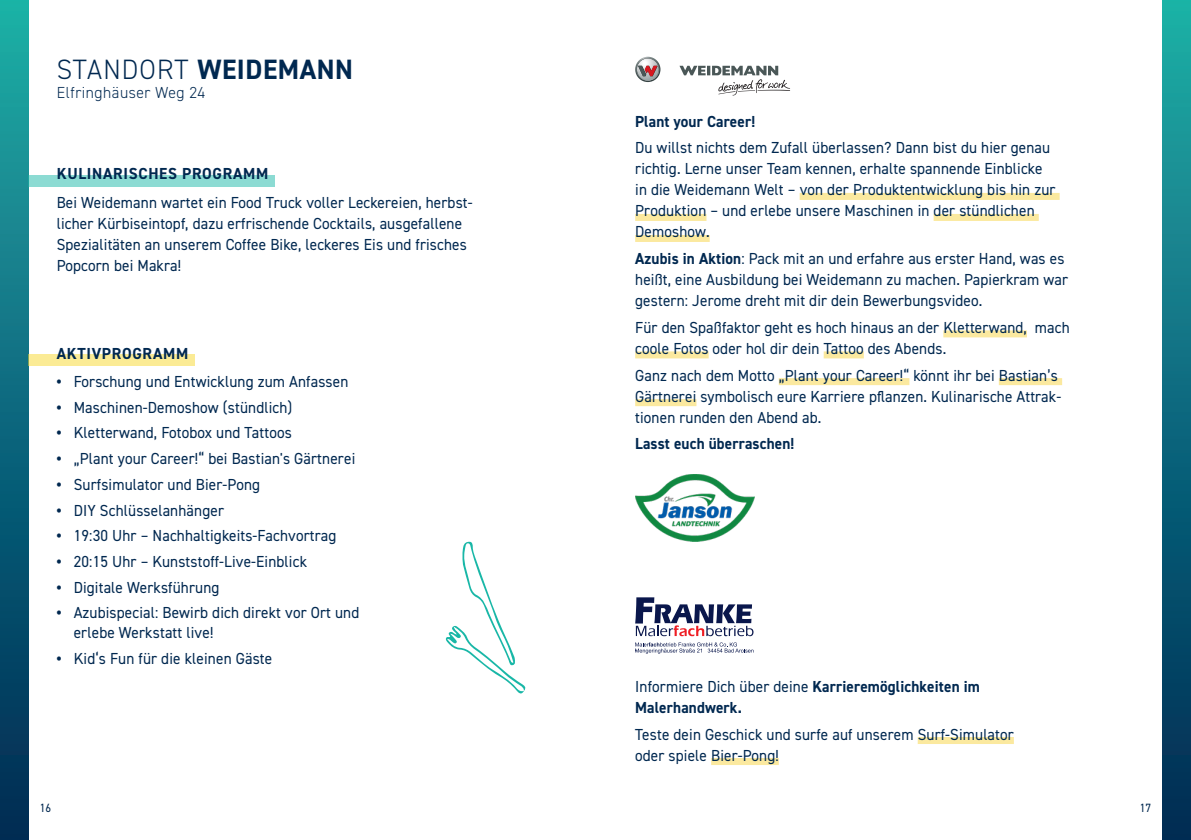
<style>
.page{position:relative;width:1191px;height:840px;background:#fff}
.page>*{position:absolute;margin:0;border:0;box-sizing:border-box;transform-origin:0 0}
.t1{font:700 28px "DIN2014";letter-spacing:.02em;color:#002850}
.t2{font:16px/21px "DIN2014";letter-spacing:.01em;color:#002850;scale:.95 1}
.t3{font:700 16px/21px "DIN2014";letter-spacing:.01em;color:#002850;scale:.95 1}
.t4{font:700 16px "DIN2014";letter-spacing:.045em;color:#002850}
.t5{font:300 16px "DIN2014";letter-spacing:.035em;color:#002850}
.t6{font:12px "DIN2014";color:#002850;scale:.95 1}
.s1{font-weight:300}
.s2{font-weight:800}
.s3{font-weight:700}
.s4{font-weight:400}
</style>
<div class="page">
<div style="left:1162px;top:0;width:29px;height:839px;background:linear-gradient(to bottom,#1faca7,#002753)"></div>
<div style="left:0;top:0;width:28px;height:839px;background:linear-gradient(to bottom,#1faca7,#002753)"></div>
<div style="left:28px;top:354px;width:166px;height:12px;background:#fbeb95"></div>
<div style="left:28px;top:175px;width:246px;height:11px;background:#8cdbd3"></div>
<svg style="left:445px;top:541px;width:81px;height:153px"></svg>
<div style="left:799px;top:193px;width:260px;height:7px;background:#fbe99f"></div>
<div style="left:635px;top:214px;width:71px;height:7px;background:#fbe99f"></div>
<div style="left:933px;top:214px;width:105px;height:7px;background:#fbe99f"></div>
<div style="left:635px;top:235px;width:74px;height:7px;background:#fbe99f"></div>
<div style="left:943px;top:330px;width:84px;height:7px;background:#fbe99f"></div>
<div style="left:635px;top:351px;width:73px;height:7px;background:#fbe99f"></div>
<div style="left:823px;top:351px;width:41px;height:7px;background:#fbe99f"></div>
<div style="left:778px;top:378px;width:131px;height:7px;background:#fbe99f"></div>
<div style="left:998px;top:378px;width:64px;height:7px;background:#fbe99f"></div>
<div style="left:635px;top:399px;width:61px;height:7px;background:#fbe99f"></div>
<svg style="left:635px;top:57px;width:25px;height:25px"></svg>
<svg style="left:679px;top:66px;width:111px;height:29px"></svg>
<img style="left:635px;top:474px;width:119px;height:67px">
<div style="left:917px;top:736px;width:97px;height:7px;background:#fbe99f"></div>
<div style="left:711px;top:757px;width:68px;height:7px;background:#fbe99f"></div>
<svg style="left:635px;top:597px;width:118px;height:39px"></svg>
<svg style="left:635px;top:642px;width:118px;height:11px"></svg>
<h1 class="t1" style="left:57px;top:50px;width:298px"><span class="s1">STANDORT</span> WEIDEMANN</h1>
<p class="t5" style="left:57px;top:82px;width:150px">Elfringhäuser Weg 24</p>
<p class="t4" style="left:57px;top:162px;width:213px">KULINARISCHES PROGRAMM</p>
<p class="t2" style="left:57px;top:192px;width:439px">Bei Weidemann wartet ein Food Truck voller Leckereien, herbst&shy;licher Kürbiseintopf, dazu erfrischende Cocktails, ausgefallene Spezialitäten an unserem Coffee Bike, leckeres Eis und frisches Popcorn bei Makra!</p>
<p class="t4" style="left:57px;top:342px;width:133px">AKTIVPROGRAMM</p>
<p class="t2" style="left:57px;top:370px;width:308px"><span class="s2">•</span> Forschung und Entwicklung zum Anfassen</p>
<p class="t2" style="left:57px;top:396px;width:250px"><span class="s2">•</span> Maschinen-Demoshow (stündlich)</p>
<p class="t2" style="left:57px;top:422px;width:249px"><span class="s2">•</span> Kletterwand, Fotobox und Tattoos</p>
<p class="t2" style="left:57px;top:447px;width:316px"><span class="s2">•</span> „Plant your Career!“ bei Bastian's Gärtnerei</p>
<p class="t2" style="left:57px;top:473px;width:216px"><span class="s2">•</span> Surfsimulator und Bier-Pong</p>
<p class="t2" style="left:57px;top:499px;width:178px"><span class="s2">•</span> DIY Schlüsselanhänger</p>
<p class="t2" style="left:57px;top:524px;width:296px"><span class="s2">•</span> 19:30 Uhr – Nachhaltigkeits-Fachvortrag</p>
<p class="t2" style="left:57px;top:550px;width:265px"><span class="s2">•</span> 20:15 Uhr – Kunststoff-Live-Einblick</p>
<p class="t2" style="left:57px;top:576px;width:173px"><span class="s2">•</span> Digitale Werksführung</p>
<p class="t2" style="left:74px;top:602px;width:302px;line-height:20px;text-indent:-17px"><span class="s2">•</span> Azubispecial: Bewirb dich direkt vor Ort und erlebe Werkstatt live!</p>
<p class="t2" style="left:57px;top:647px;width:228px"><span class="s2">•</span> Kid‘s Fun für die kleinen Gäste</p>
<p class="t3" style="left:635px;top:110px;width:128px">Plant your Career!</p>
<p class="t2" style="left:635px;top:137px;width:444px">Du willst nichts dem Zufall überlassen? Dann bist du hier genau richtig. Lerne unser Team kennen, erhalte spannende Einblicke in die Weidemann Welt – von der Produktentwicklung bis hin zur Produktion – und erlebe unsere Maschinen in der stündlichen Demoshow.</p>
<p class="t2" style="left:635px;top:248px;width:457px"><span class="s3">Azubis in Aktion</span>: Pack mit an und erfahre aus erster Hand, was es heißt, eine Ausbildung bei Weidemann zu machen. Papierkram war gestern: Jerome dreht mit dir dein Bewerbungsvideo.</p>
<p class="t2" style="left:635px;top:316px;width:459px">Für den Spaßfaktor geht es hoch hinaus an der Kletterwand, mach coole Fotos oder hol dir dein Tattoo des Abends.</p>
<p class="t2" style="left:635px;top:364px;width:450px">Ganz nach dem Motto „Plant your Career!“ könnt ihr bei Bastian’s<br>Gärtnerei symbolisch eure Karriere pflanzen. Kulinarische Attrak&shy;tionen runden den Abend ab.</p>
<p class="t3" style="left:635px;top:433px;width:169px">Lasst euch überraschen!</p>
<p class="t3" style="left:635px;top:675px;width:364px"><span class="s4">Informiere Dich über deine</span> Karrieremöglichkeiten im<br>Malerhandwerk.</p>
<p class="t2" style="left:635px;top:722px;width:400px">Teste dein Geschick und surfe auf unserem Surf-Simulator oder spiele Bier-Pong!</p>
<p class="t6" style="left:40px;top:799px;width:14px">16</p>
<p class="t6" style="left:1139px;top:799px;width:14px">17</p>
</div>
